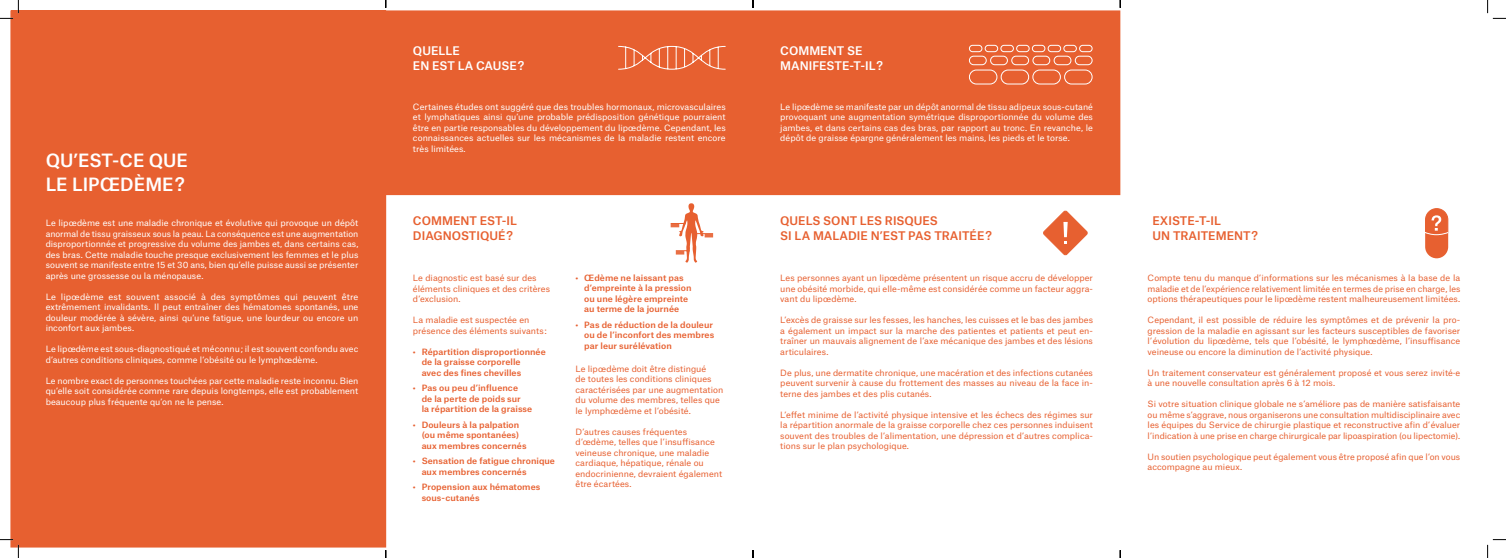
<style>
.page{position:relative;width:1506px;height:558px;background:#fff}
.page>*{position:absolute;margin:0;border:0;box-sizing:border-box;transform-origin:0 0}
.t1{font:500 17.5px "Atlas Grotesk";color:#fff}
.titre_medium_13pt{font:500 11.38px/14.9px "Atlas Grotesk";color:#e76030}
.titre_medium_13pt-2{font:500 11.38px "Atlas Grotesk";color:#fff}
.text_2_collones_cour{font:8.31px/10.5px "Atlas Grotesk";color:#e76030;text-align:justify;scale:1.04 1}
.texte_courrant_blanc{font:8.31px/10.5px "Atlas Grotesk";color:#fff;text-align:justify;scale:1.04 1}
.t2{font:500 8.31px/10.5px "Atlas Grotesk";letter-spacing:.005em;color:#e76030;scale:1.04 1}
.texte_courrant_blanc-2{font:8.31px/10.5px "Atlas Grotesk";color:#fff;text-align:justify}
.texte_courrant_blanc-3{font:8.31px/10.5px "Atlas Grotesk";color:#fff;text-align:justify;scale:1.06 1}
.text_2_collones_cour-2{font:8.31px/10.5px "Atlas Grotesk";color:#e76030}
</style>
<div class="page">
<div style="left:11px;top:11px;width:374px;height:536px;background:#e76030"></div>
<div style="left:386px;top:11px;width:733px;height:183px;background:#e76030"></div>
<div style="left:385px;top:11px;width:735px;height:184px;border:1px solid #e76030"></div>
<svg style="left:1043px;top:210px;width:45px;height:46px"></svg>
<svg style="left:618px;top:46px;width:108px;height:24px"></svg>
<svg style="left:969px;top:44px;width:123px;height:41px"></svg>
<svg style="left:670px;top:203px;width:43px;height:59px"></svg>
<svg style="left:1425px;top:208px;width:23px;height:50px"></svg>
<svg style="left:0;top:0;width:19px;height:19px"></svg>
<svg style="left:0;top:539px;width:19px;height:19px"></svg>
<svg style="left:1487px;top:0;width:18px;height:19px"></svg>
<svg style="left:1487px;top:539px;width:18px;height:19px"></svg>
<p class="t1" style="left:46px;top:146px;width:144px">QU’EST-CE QUE</p>
<p class="t1" style="left:46px;top:170px;width:141px">LE LIPŒDÈME ?</p>
<p class="texte_courrant_blanc" style="left:46px;top:217px;width:302px">Le lipœdème est une maladie chronique et évolutive qui provoque un dépôt anormal de tissu graisseux sous la peau. La conséquence est une augmentation disproportionnée et progressive du volume des jambes et, dans certains cas, des bras. Cette maladie touche presque exclusivement les femmes et le plus souvent se manifeste entre 15 et 30 ans, bien qu’elle puisse aussi se présenter après une grossesse ou la ménopause.</p>
<p class="texte_courrant_blanc-3" style="left:46px;top:290px;width:296px">Le lipœdème est souvent associé à des symptômes qui peuvent être extrêmement invalidants. Il peut entraîner des hématomes spontanés, une douleur modérée à sévère, ainsi qu’une fatigue, une lourdeur ou encore un inconfort aux jambes.</p>
<p class="texte_courrant_blanc" style="left:46px;top:343px;width:302px">Le lipœdème est sous-diagnostiqué et méconnu ; il est souvent confondu avec d’autres conditions cliniques, comme l’obésité ou le lymphœdème.</p>
<p class="texte_courrant_blanc-2" style="left:46px;top:374px;width:314px">Le nombre exact de personnes touchées par cette maladie reste inconnu. Bien qu’elle soit considérée comme rare depuis longtemps, elle est probablement beaucoup plus fréquente qu’on ne le pense.</p>
<p class="titre_medium_13pt-2" style="left:413px;top:41px;width:48px">QUELLE</p>
<p class="titre_medium_13pt-2" style="left:413px;top:56px;width:113px">EN EST LA CAUSE ?</p>
<p class="texte_courrant_blanc" style="left:413px;top:100px;width:302px">Certaines études ont suggéré que des troubles hormonaux, microvasculaires et lymphatiques ainsi qu’une probable prédisposition génétique pourraient être en partie responsables du développement du lipœdème. Cependant, les connaissances actuelles sur les mécanismes de la maladie restent encore très limitées.</p>
<p class="titre_medium_13pt" style="left:413px;top:212px;width:106px">COMMENT EST-IL<br>DIAGNOSTIQUÉ ?</p>
<p class="text_2_collones_cour" style="left:413px;top:272px;width:133px;text-align:left">Le diagnostic est basé sur des éléments cliniques et des critères d’exclusion.</p>
<p class="text_2_collones_cour" style="left:413px;top:314px;width:130px">La maladie est suspectée en présence des éléments suivants :</p>
<p class="t2" style="left:421px;top:345px;width:121px;text-indent:-9px">• Répartition disproportionnée de la graisse corporelle<br>avec des fines chevilles</p>
<p class="t2" style="left:421px;top:382px;width:108px;text-indent:-9px">• Pas ou peu d’influence<br>de la perte de poids sur<br>la répartition de la graisse</p>
<p class="t2" style="left:421px;top:418px;width:102px;text-indent:-9px">• Douleurs à la palpation (ou même spontanées) aux membres concernés</p>
<p class="t2" style="left:421px;top:455px;width:130px;text-indent:-9px">• Sensation de fatigue chronique aux membres concernés</p>
<p class="t2" style="left:421px;top:481px;width:116px;text-indent:-9px">• Propension aux hématomes sous-cutanés</p>
<p class="t2" style="left:584px;top:271px;width:105px;text-indent:-9px">• Œdème ne laissant pas d’empreinte à la pression ou une légère empreinte au terme de la journée</p>
<p class="t2" style="left:584px;top:318px;width:126px;text-indent:-9px">• Pas de réduction de la douleur ou de l’inconfort des membres par leur surélévation</p>
<p class="text_2_collones_cour" style="left:575px;top:362px;width:143px;text-align:left">Le lipœdème doit être distingué<br>de toutes les conditions cliniques caractérisées par une augmentation du volume des membres, telles que le lymphœdème et l’obésité.</p>
<p class="text_2_collones_cour" style="left:575px;top:425px;width:142px;text-align:left">D’autres causes fréquentes d’œdème, telles que l’insuffisance veineuse chronique, une maladie cardiaque, hépatique, rénale ou endocrinienne, devraient également être écartées.</p>
<p class="titre_medium_13pt-2" style="left:780px;top:41px;width:84px">COMMENT SE</p>
<p class="titre_medium_13pt-2" style="left:780px;top:56px;width:104px">MANIFESTE-T-IL ?</p>
<p class="texte_courrant_blanc-2" style="left:780px;top:100px;width:314px">Le lipœdème se manifeste par un dépôt anormal de tissu adipeux sous-cutané provoquant une augmentation symétrique disproportionnée du volume des jambes, et dans certains cas des bras, par rapport au tronc. En revanche, le dépôt de graisse épargne généralement les mains, les pieds et le torse.</p>
<p class="titre_medium_13pt" style="left:780px;top:212px;width:159px">QUELS SONT LES RISQUES</p>
<p class="titre_medium_13pt" style="left:780px;top:227px;width:213px">SI LA MALADIE N’EST PAS TRAITÉE ?</p>
<p class="text_2_collones_cour" style="left:780px;top:272px;width:302px">Les personnes ayant un lipœdème présentent un risque accru de développer une obésité morbide, qui elle-même est considérée comme un facteur aggra&shy;vant du lipœdème.</p>
<p class="text_2_collones_cour" style="left:780px;top:314px;width:302px">L’excès de graisse sur les fesses, les hanches, les cuisses et le bas des jambes a également un impact sur la marche des patientes et patients et peut en&shy;traîner un mauvais alignement de l’axe mécanique des jambes et des lésions articulaires.</p>
<p class="text_2_collones_cour" style="left:780px;top:366px;width:302px">De plus, une dermatite chronique, une macération et des infections cutanées peuvent survenir à cause du frottement des masses au niveau de la face in&shy;terne des jambes et des plis cutanés.</p>
<p class="text_2_collones_cour" style="left:780px;top:408px;width:302px">L’effet minime de l’activité physique intensive et les échecs des régimes sur la répartition anormale de la graisse corporelle chez ces personnes induisent souvent des troubles de l’alimentation, une dépression et d’autres complica&shy;tions sur le plan psychologique.</p>
<p class="titre_medium_13pt" style="left:1152px;top:212px;width:70px">EXISTE-T-IL</p>
<p class="titre_medium_13pt" style="left:1152px;top:227px;width:107px">UN TRAITEMENT ?</p>
<p class="text_2_collones_cour" style="left:1147px;top:272px;width:302px">Compte tenu du manque d’informations sur les mécanismes à la base de la maladie et de l’expérience relativement limitée en termes de prise en charge, les options thérapeutiques pour le lipœdème restent malheureusement limitées.</p>
<p class="text_2_collones_cour" style="left:1147px;top:314px;width:302px">Cependant, il est possible de réduire les symptômes et de prévenir la pro&shy;gression de la maladie en agissant sur les facteurs susceptibles de favoriser l’évolution du lipœdème, tels que l’obésité, le lymphœdème, l’insuffisance veineuse ou encore la diminution de l’activité physique.</p>
<p class="text_2_collones_cour" style="left:1147px;top:366px;width:302px">Un traitement conservateur est généralement proposé et vous serez invité·e à une nouvelle consultation après 6 à 12 mois.</p>
<p class="text_2_collones_cour" style="left:1147px;top:398px;width:302px">Si votre situation clinique globale ne s’améliore pas de manière satisfaisante ou même s’aggrave, nous organiserons une consultation multidisciplinaire avec les équipes du Service de chirurgie plastique et reconstructive afin d’évaluer l’indication à une prise en charge chirurgicale par lipoaspiration (ou lipectomie).</p>
<p class="text_2_collones_cour-2" style="left:1147px;top:450px;width:314px">Un soutien psychologique peut également vous être proposé afin que l’on vous accompagne au mieux.</p>
</div>
